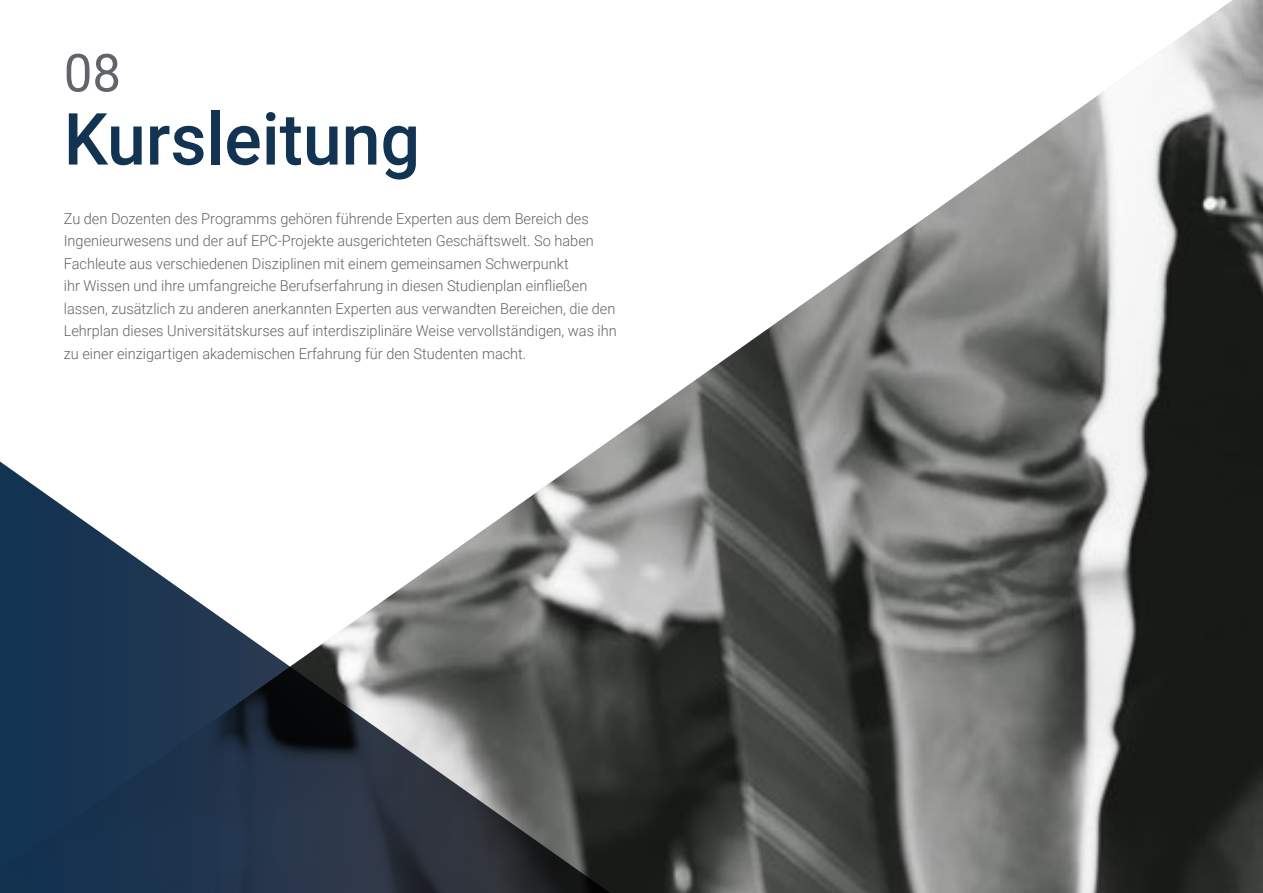
<style>
.page{position:relative;width:1263px;height:893px;background:#fff}
.page>*{position:absolute;margin:0;border:0;box-sizing:border-box;transform-origin:0 0}
.t1{font:500 72px "Roboto";color:#123352}
.t2{font:52.5px "Roboto";color:#61646a}
.t3{font:300 15px/22.5px "Roboto";color:#61646a}
</style>
<div class="page">
<img style="left:602px;top:0;width:661px;height:893px">
<svg style="left:0;top:446px;width:640px;height:447px"></svg>
<h2 class="t2" style="left:64px;top:36px;width:59px">08</h2>
<h1 class="t1" style="left:64px;top:89px;width:358px">Kursleitung</h1>
<p class="t3" style="left:64px;top:207px;width:554px">Zu den Dozenten des Programms gehören führende Experten aus dem Bereich des Ingenieurwesens und der auf EPC-Projekte ausgerichteten Geschäftswelt. So haben Fachleute aus verschiedenen Disziplinen mit einem gemeinsamen Schwerpunkt<br>ihr Wissen und ihre umfangreiche Berufserfahrung in diesen Studienplan einfließen lassen, zusätzlich zu anderen anerkannten Experten aus verwandten Bereichen, die den Lehrplan dieses Universitätskurses auf interdisziplinäre Weise vervollständigen, was ihn zu einer einzigartigen akademischen Erfahrung für den Studenten macht.</p>
</div>
